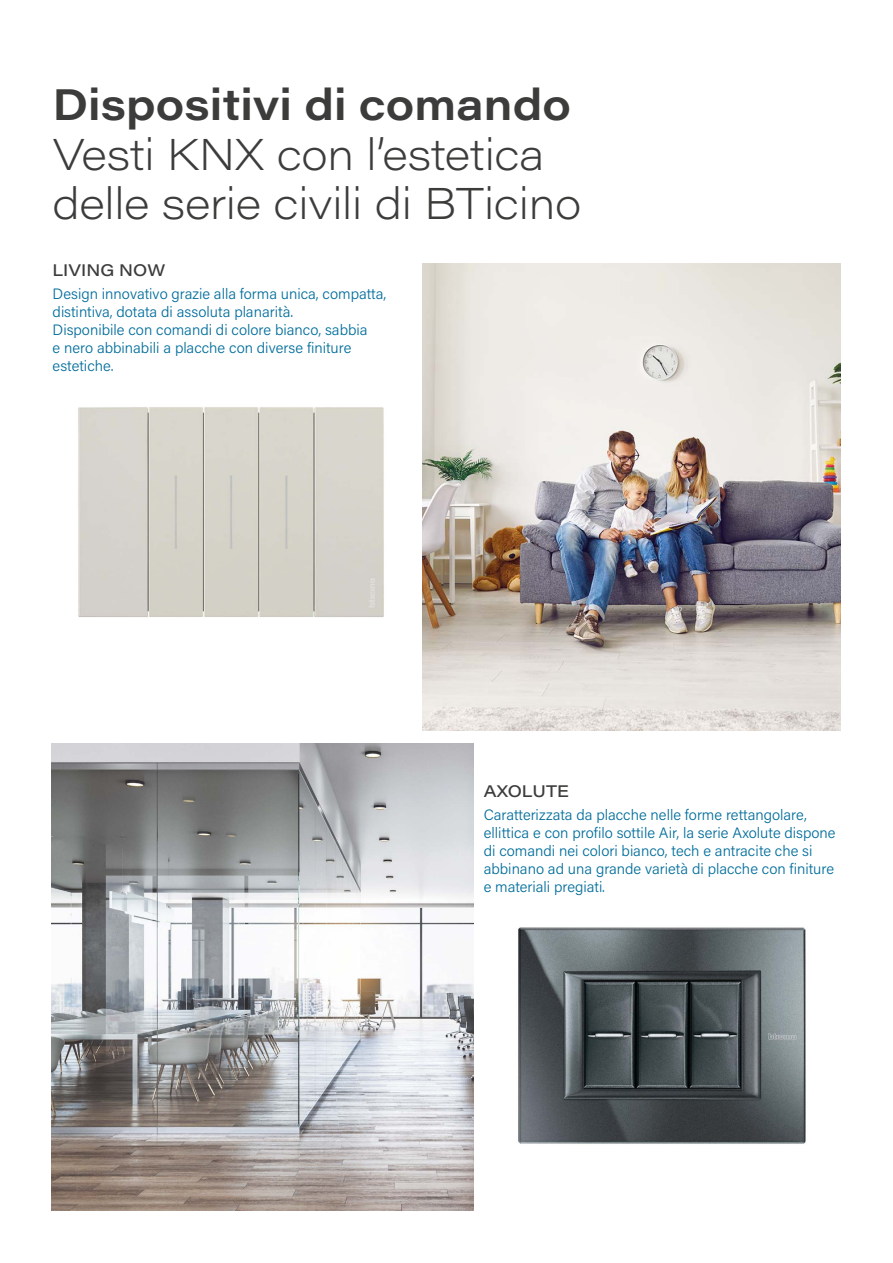
<style>
.page{position:relative;width:893px;height:1263px;background:#fff}
.page>*{position:absolute;margin:0;border:0;box-sizing:border-box;transform-origin:0 0}
.t1{font:200 43.5px/49.5px "Acumin Pro Wide";letter-spacing:-.005em;color:#3c3c3b}
.t2{font:600 43.5px "Acumin Pro Wide";color:#3c3c3b}
.t3{font:500 16.5px "Acumin Pro Wide";letter-spacing:.005em;color:#3c3c3b}
.t4{font:300 15px/18px "Acumin Pro";color:#006d9b}
</style>
<div class="page">
<div style="left:78px;top:407px;width:306px;height:210px;background:#d6d3cb"></div>
<img style="left:518px;top:927px;width:288px;height:217px">
<img style="left:52px;top:744px;width:421px;height:466px">
<img style="left:422px;top:264px;width:418px;height:466px">
<h1 class="t2" style="left:53px;top:73px;width:520px">Dispositivi di comando</h1>
<h1 class="t1" style="left:53px;top:128px;width:530px">Vesti KNX con l’estetica delle serie civili di BTicino</h1>
<p class="t3" style="left:53px;top:258px;width:114px">LIVING NOW</p>
<p class="t4" style="left:53px;top:284px;width:335px">Design innovativo grazie alla forma unica, compatta, distintiva, dotata di assoluta planarità.<br>Disponibile con comandi di colore bianco, sabbia<br>e nero abbinabili a placche con diverse finiture estetiche.</p>
<p class="t3" style="left:484px;top:779px;width:87px">AXOLUTE</p>
<p class="t4" style="left:484px;top:805px;width:353px">Caratterizzata da placche nelle forme rettangolare, ellittica e con profilo sottile Air, la serie Axolute dispone di comandi nei colori bianco, tech e antracite che si abbinano ad una grande varietà di placche con finiture e materiali pregiati.</p>
</div>
